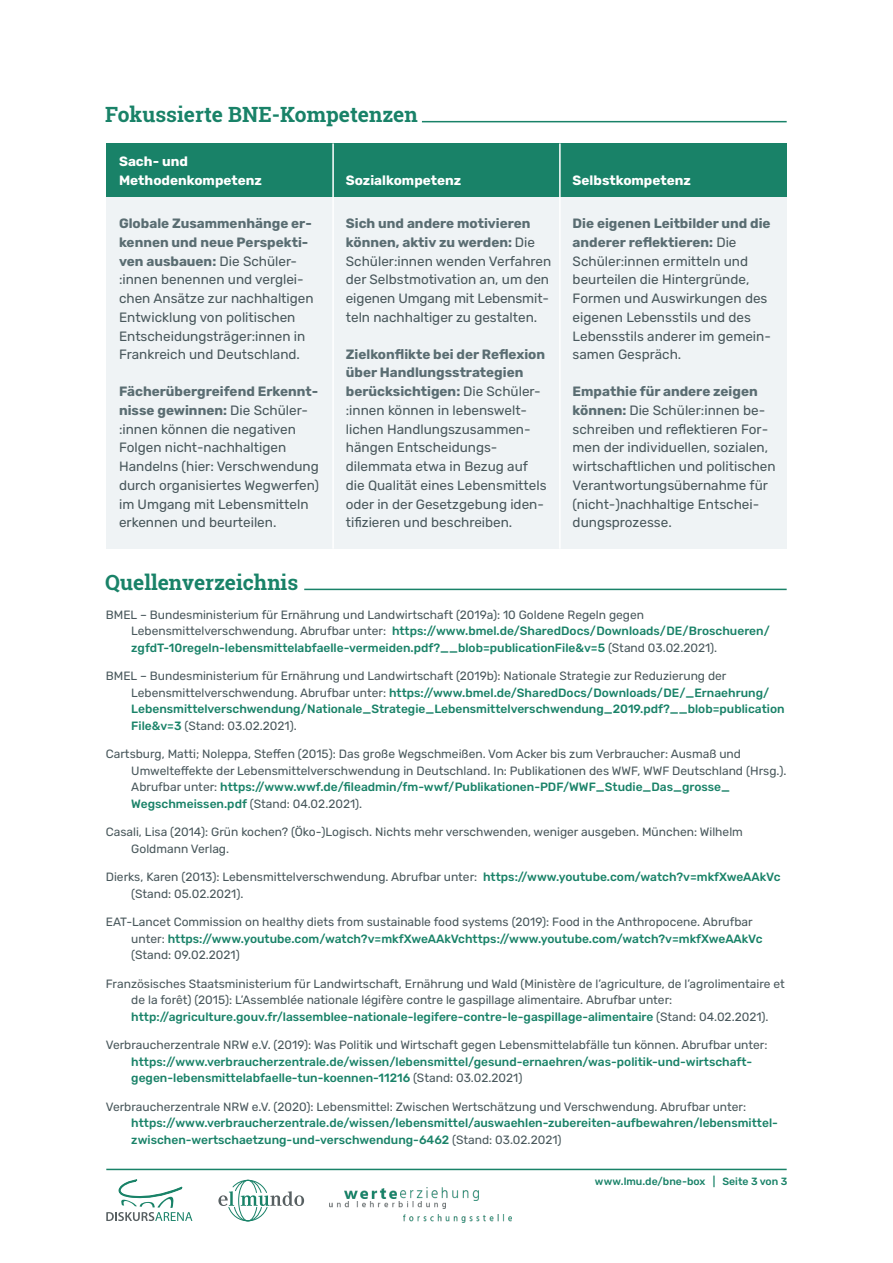
<style>
.page{position:relative;width:893px;height:1263px;background:#fff}
.page>*{position:absolute;margin:0;border:0;box-sizing:border-box;transform-origin:0 0}
.t1{font:700 21px "Roboto Slab";color:#198268}
.t2{font:13.5px/18.8px "Rubik";color:#49585c}
.t3{font:700 13.5px/18.8px "Rubik";color:#fff}
.t4{font:12px/16.5px "Rubik";color:#49585c}
.t5{font:500 12px/16.5px "Rubik";color:#198268}
.t6{font:500 10.5px "Rubik";color:#198268}
.s1{font-weight:700;color:#5a6d72}
.s2{font-weight:500;color:#198268}
.s3{font-weight:400;color:#49585c}
</style>
<div class="page">
<div style="left:106px;top:143px;width:681px;height:54px;background:#198268"></div>
<div style="left:106px;top:197px;width:681px;height:352px;background:#eff3f5"></div>
<hr style="left:332px;top:143px;width:2px;height:406px;background:#fff">
<hr style="left:559px;top:143px;width:2px;height:406px;background:#fff">
<hr style="left:422px;top:121px;width:365px;height:1px;background:#198268">
<hr style="left:304px;top:589px;width:483px;height:1px;background:#198268">
<hr style="left:106px;top:1169px;width:681px;height:1px;background:#198268">
<svg style="left:106px;top:1180px;width:86px;height:41px"></svg>
<svg style="left:218px;top:1180px;width:86px;height:41px"></svg>
<img style="left:329px;top:1190px;width:183px;height:33px">
<img style="left:403px;top:1215px;width:108px;height:7px">
<img style="left:330px;top:1201px;width:115px;height:8px">
<img style="left:400px;top:1187px;width:78px;height:14px">
<img style="left:344px;top:1188px;width:53px;height:10px">
<h1 class="t1" style="left:105px;top:100px;width:314px">Fokussierte BNE-Kompetenzen</h1>
<p class="t3" style="left:119px;top:152px;width:144px">Sach- und<br>Methodenkompetenz</p>
<p class="t2" style="left:119px;top:214px;width:196px"><span class="s1">Globale Zusammenhänge er&shy;kennen und neue Perspekti&shy;ven ausbauen:</span> Die Schüler-:innen benennen und verglei&shy;chen Ansätze zur nachhaltigen<br>Entwicklung von politischen<br>Entscheidungsträger:innen in<br>Frankreich und Deutschland.</p>
<p class="t2" style="left:119px;top:382px;width:201px"><span class="s1">Fächerübergreifend Erkennt&shy;nisse gewinnen:</span> Die Schüler-:innen können die negativen<br>Folgen nicht-nachhaltigen<br>Handelns (hier: Verschwendung durch organisiertes Wegwerfen) im Umgang mit Lebensmitteln erkennen und beurteilen.</p>
<h1 class="t1" style="left:105px;top:568px;width:195px">Quellenverzeichnis</h1>
<p class="t3" style="left:346px;top:171px;width:117px">Sozialkompetenz</p>
<p class="t3" style="left:573px;top:171px;width:120px">Selbstkompetenz</p>
<p class="t2" style="left:346px;top:214px;width:207px"><span class="s1">Sich und andere motivieren können, aktiv zu werden:</span> Die<br>Schüler:innen wenden Verfahren der Selbstmotivation an, um den eigenen Umgang mit Lebensmit&shy;teln nachhaltiger zu gestalten.</p>
<p class="t2" style="left:346px;top:345px;width:202px"><span class="s1">Zielkonflikte bei der Reflexion über Handlungsstrategien berücksichtigen:</span> Die Schüler-:innen können in lebenswelt&shy;lichen Handlungszusammen&shy;hängen Entscheidungs&shy;dilemmata etwa in Bezug auf die Qualität eines Lebensmittels oder in der Gesetzgebung iden&shy;tifizieren und beschreiben.</p>
<p class="t2" style="left:573px;top:214px;width:200px"><span class="s1">Die eigenen Leitbilder und die anderer reflektieren:</span> Die<br>Schüler:innen ermitteln und beurteilen die Hintergründe,<br>Formen und Auswirkungen des eigenen Lebensstils und des<br>Lebensstils anderer im gemein&shy;samen Gespräch.</p>
<p class="t2" style="left:573px;top:382px;width:205px"><span class="s1">Empathie für andere zeigen können:</span> Die Schüler:innen be&shy;schreiben und reflektieren For&shy;men der individuellen, sozialen, wirtschaftlichen und politischen<br>Verantwortungsübernahme für (nicht-)nachhaltige Entschei&shy;dungsprozesse.</p>
<p class="t4" style="left:131px;top:606px;width:640px;text-indent:-26px">BMEL – Bundesministerium für Ernährung und Landwirtschaft (2019a): 10 Goldene Regeln gegen<br>Lebensmittelverschwendung. Abrufbar unter: <span class="s2">https://www.bmel.de/SharedDocs/Downloads/DE/Broschueren/ zgfdT-10regeln-lebensmittelabfaelle-vermeiden.pdf?__blob=publicationFile&amp;v=5</span> (Stand 03.02.2021).</p>
<p class="t5" style="left:131px;top:668px;width:655px;text-indent:-26px"><span class="s3">BMEL – Bundesministerium für Ernährung und Landwirtschaft (2019b): Nationale Strategie zur Reduzierung der Lebensmittelverschwendung. Abrufbar unter:</span> https://www.bmel.de/SharedDocs/Downloads/DE/_Ernaehrung/ Lebensmittelverschwendung/Nationale_Strategie_Lebensmittelverschwendung_2019.pdf?__blob=publication File&amp;v=3 <span class="s3">(Stand: 03.02.2021).</span></p>
<p class="t4" style="left:131px;top:746px;width:657px;text-indent:-26px">Cartsburg, Matti; Noleppa, Steffen (2015): Das große Wegschmeißen. Vom Acker bis zum Verbraucher: Ausmaß und Umwelteffekte der Lebensmittelverschwendung in Deutschland. In: Publikationen des WWF, WWF Deutschland (Hrsg.).<br>Abrufbar unter: <span class="s2">https://www.wwf.de/fileadmin/fm-wwf/Publikationen-PDF/WWF_Studie_Das_grosse_ Wegschmeissen.pdf</span> (Stand: 04.02.2021).</p>
<p class="t4" style="left:131px;top:824px;width:613px;text-indent:-26px">Casali, Lisa (2014): Grün kochen? (Öko-)Logisch. Nichts mehr verschwenden, weniger ausgeben. München: Wilhelm<br>Goldmann Verlag.</p>
<p class="t4" style="left:131px;top:869px;width:651px;text-indent:-26px">Dierks, Karen (2013): Lebensmittelverschwendung. Abrufbar unter: <span class="s2">https://www.youtube.com/watch?v=mkfXweAAkVc </span>(Stand: 05.02.2021).</p>
<p class="t4" style="left:131px;top:914px;width:633px;text-indent:-26px">EAT-Lancet Commission on healthy diets from sustainable food systems (2019): Food in the Anthropocene. Abrufbar unter: <span class="s2">https://www.youtube.com/watch?v=mkfXweAAkVchttps://www.youtube.com/watch?v=mkfXweAAkVc </span>(Stand: 09.02.2021)</p>
<p class="t4" style="left:131px;top:975px;width:655px;text-indent:-26px">Französisches Staatsministerium für Landwirtschaft, Ernährung und Wald (Ministère de l’agriculture, de l’agrolimentaire et de la forêt) (2015): L’Assemblée nationale légifère contre le gaspillage alimentaire. Abrufbar unter: <span class="s2">http://agriculture.gouv.fr/lassemblee-nationale-legifere-contre-le-gaspillage-alimentaire</span> (Stand: 04.02.2021).</p>
<p class="t4" style="left:106px;top:1037px;width:663px">Verbraucherzentrale NRW e.V. (2019): Was Politik und Wirtschaft gegen Lebensmittelabfälle tun können. Abrufbar unter:</p>
<p class="t5" style="left:131px;top:1053px;width:623px">https://www.verbraucherzentrale.de/wissen/lebensmittel/gesund-ernaehren/was-politik-und-wirtschaft&shy;gegen-lebensmittelabfaelle-tun-koennen-11216 <span class="s3">(Stand: 03.02.2021)</span></p>
<p class="t4" style="left:106px;top:1098px;width:642px">Verbraucherzentrale NRW e.V. (2020): Lebensmittel: Zwischen Wertschätzung und Verschwendung. Abrufbar unter:</p>
<p class="t5" style="left:131px;top:1115px;width:648px">https://www.verbraucherzentrale.de/wissen/lebensmittel/auswaehlen-zubereiten-aufbewahren/lebensmittel&shy;zwischen-wertschaetzung-und-verschwendung-6462 <span class="s3">(Stand: 03.02.2021)</span></p>
<p class="t6" style="left:595px;top:1175px;width:194px">www.lmu.de/bne-box | Seite 3 von 3</p>
</div>
